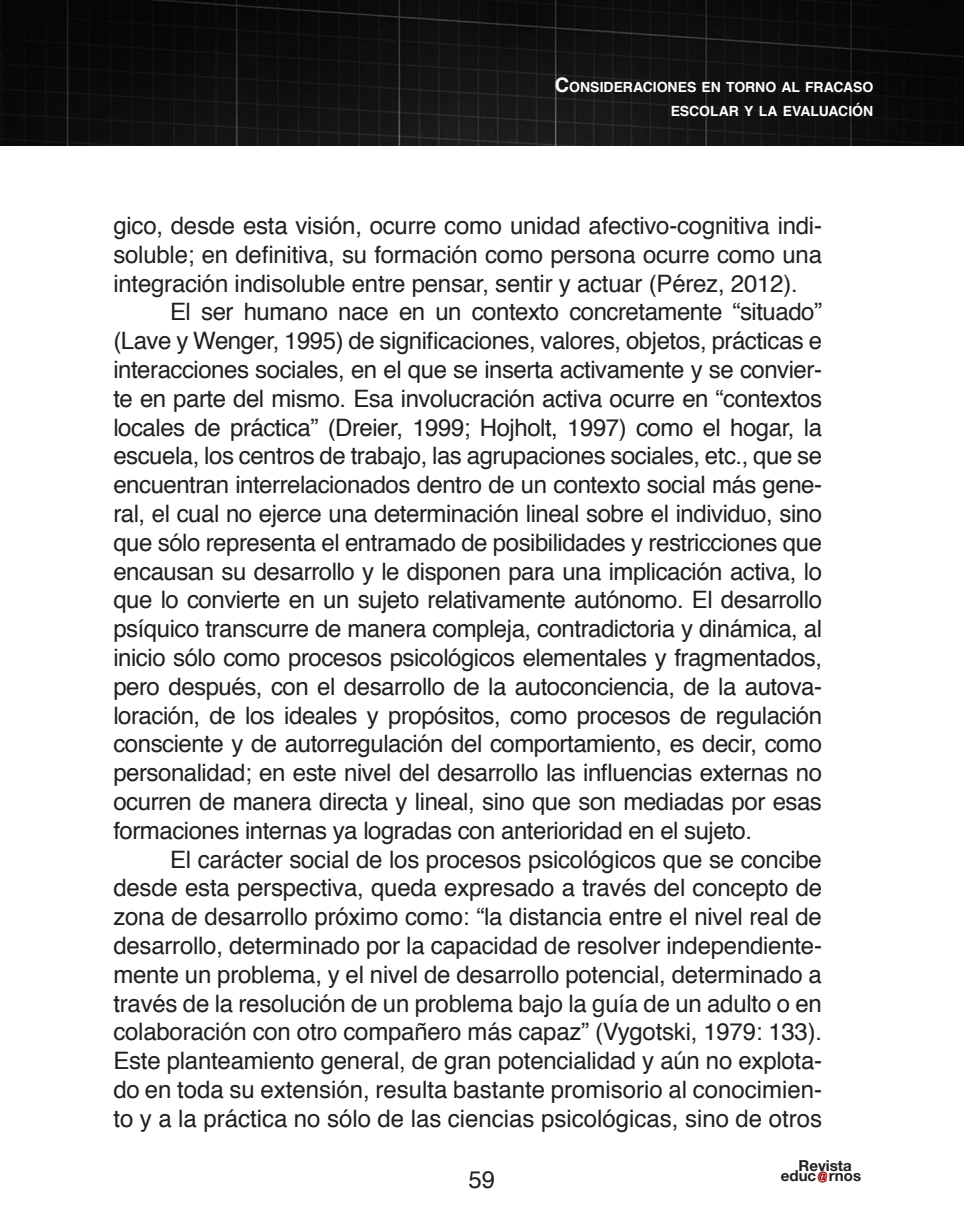
<style>
.page{position:relative;width:964px;height:1219px;background:#fff}
.page>*{position:absolute;margin:0;border:0;box-sizing:border-box;transform-origin:0 0}
.t1{font:24px/28.8px "Helvetica";letter-spacing:-.01em;color:#231f20;text-align:justify}
.t2{font:700 15px "Helvetica Neue";color:#231f20}
.t3{font:700 14px/24px "Helvetica";color:#fff;text-align:right}
.s1{font-size:20px}
</style>
<div class="page">
<img style="left:0;top:0;width:964px;height:146px">
<svg style="left:817px;top:1171px;width:10px;height:12px"></svg>
<img style="left:0;top:0;width:1px;height:144px">
<p class="t3" style="left:555px;top:76px;width:320px"><span class="s1">C</span>ONSIDERACIONES EN TORNO AL FRACASO<br>ESCOLAR Y LA EVALUACIÓN</p>
<p class="t1" style="left:113px;top:212px;width:710px">gico, desde esta visión, ocurre como unidad afectivo-cognitiva indi&shy;soluble; en definitiva, su formación como persona ocurre como una integración indisoluble entre pensar, sentir y actuar (Pérez, 2012).</p>
<p class="t1" style="left:113px;top:298px;width:710px;text-indent:57px">El ser humano nace en un contexto concretamente “situado” (Lave y Wenger, 1995) de significaciones, valores, objetos, prácticas e interacciones sociales, en el que se inserta activamente y se convier&shy;te en parte del mismo. Esa involucración activa ocurre en “contextos locales de práctica” (Dreier, 1999; Hojholt, 1997) como el hogar, la escuela, los centros de trabajo, las agrupaciones sociales, etc., que se encuentran interrelacionados dentro de un contexto social más gene&shy;ral, el cual no ejerce una determinación lineal sobre el individuo, sino que sólo representa el entramado de posibilidades y restricciones que encausan su desarrollo y le disponen para una implicación activa, lo que lo convierte en un sujeto relativamente autónomo. El desarrollo psíquico transcurre de manera compleja, contradictoria y dinámica, al inicio sólo como procesos psicológicos elementales y fragmentados, pero después, con el desarrollo de la autoconciencia, de la autova&shy;loración, de los ideales y propósitos, como procesos de regulación consciente y de autorregulación del comportamiento, es decir, como personalidad; en este nivel del desarrollo las influencias externas no ocurren de manera directa y lineal, sino que son mediadas por esas formaciones internas ya logradas con anterioridad en el sujeto.</p>
<p class="t1" style="left:113px;top:846px;width:710px;text-indent:57px">El carácter social de los procesos psicológicos que se concibe desde esta perspectiva, queda expresado a través del concepto de zona de desarrollo próximo como: “la distancia entre el nivel real de desarrollo, determinado por la capacidad de resolver independiente&shy;mente un problema, y el nivel de desarrollo potencial, determinado a través de la resolución de un problema bajo la guía de un adulto o en colaboración con otro compañero más capaz” (Vygotski, 1979: 133).<br>Este planteamiento general, de gran potencialidad y aún no explota&shy;do en toda su extensión, resulta bastante promisorio al conocimien&shy;to y a la práctica no sólo de las ciencias psicológicas, sino de otros</p>
<p class="t1" style="left:469px;top:1165px;width:28px">59</p>
<p class="t2" style="left:798px;top:1157px;width:55px">Revista</p>
<p class="t2" style="left:781px;top:1167px;width:82px">educ rnos</p>
</div>
